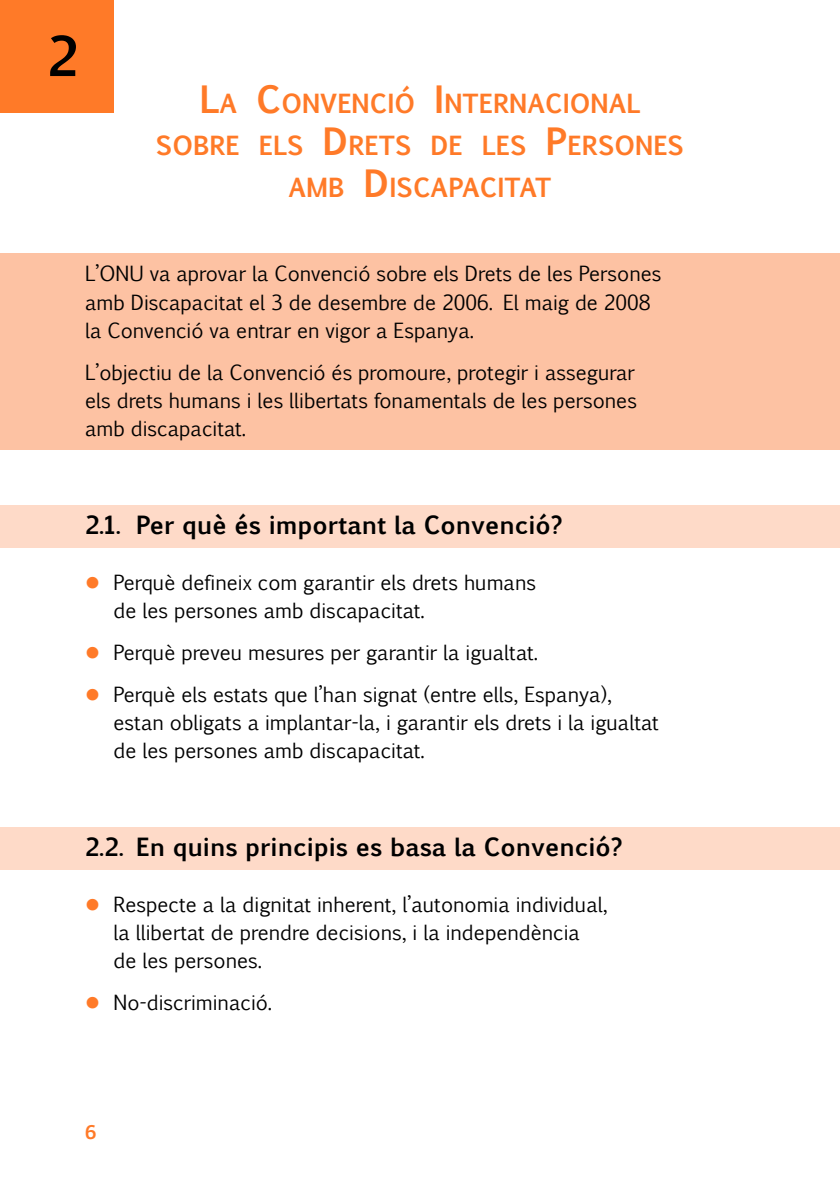
<style>
.page{position:relative;width:840px;height:1191px;background:#fff}
.page>*{position:absolute;margin:0;border:0;box-sizing:border-box;transform-origin:0 0}
.t1{font:700 52px "Euphemia UCAS";color:#000}
.T1{font:700 25.2px/42px "Euphemia UCAS";color:#ff7a28;text-align:center}
.t2{font:700 24px "Euphemia UCAS";color:#000}
.P_pastillas{font:20px/28px "Euphemia UCAS";color:#000}
.folio_izq{font:700 18px "Euphemia UCAS";color:#ff7a28}
.s1{font-size:36px}
</style>
<div class="page">
<div style="left:0;top:0;width:113px;height:113px;background:#ff7a28"></div>
<div style="left:0;top:253px;width:839px;height:196px;background:#fdc2a3"></div>
<div style="left:0;top:505px;width:839px;height:42px;background:#fedac8"></div>
<div style="left:0;top:827px;width:839px;height:42px;background:#fedac8"></div>
<hr style="left:839px;top:449px;width:1px;height:70px;background:#fedac8">
<h1 class="t1" style="left:47px;top:17px;width:31px">2</h1>
<h1 class="T1" style="left:156px;top:83px;width:527px"><span class="s1">L</span>A <span class="s1">C</span>ONVENCIÓ <span class="s1">I</span> NTERNACIONAL<br>SOBRE ELS <span class="s1">D</span> RETS DE LES <span class="s1">P</span>ERSONES<br>AMB <span class="s1">D</span> ISCAPACITAT</h1>
<p class="P_pastillas" style="left:85px;top:259px;width:577px">L’ONU va aprovar la Convenció sobre els Drets de les Persones amb Discapacitat el 3 de desembre de 2006. El maig de 2008 la Convenció va entrar en vigor a Espanya.</p>
<p class="P_pastillas" style="left:85px;top:357px;width:553px;text-align:justify">L’objectiu de la Convenció és promoure, protegir i assegurar els drets humans i les llibertats fonamentals de les persones amb discapacitat.</p>
<p class="t2" style="left:85px;top:506px;width:479px">2.1. Per què és important la Convenció?</p>
<p class="P_pastillas" style="left:113px;top:567px;width:424px">Perquè defineix com garantir els drets humans de les persones amb discapacitat.</p>
<p class="P_pastillas" style="left:113px;top:637px;width:425px">Perquè preveu mesures per garantir la igualtat.</p>
<p class="P_pastillas" style="left:113px;top:679px;width:546px">Perquè els estats que l’han signat (entre ells, Espanya), estan obligats a implantar-la, i garantir els drets i la igualtat de les persones amb discapacitat.</p>
<p class="t2" style="left:85px;top:828px;width:538px">2.2. En quins principis es basa la Convenció?</p>
<p class="P_pastillas" style="left:113px;top:889px;width:495px">Respecte a la dignitat inherent, l’autonomia individual, la llibertat de prendre decisions, i la independència de les persones.</p>
<p class="P_pastillas" style="left:113px;top:987px;width:160px">No-discriminació.</p>
<p class="folio_izq" style="left:85px;top:1118px;width:13px">6</p>
</div>
